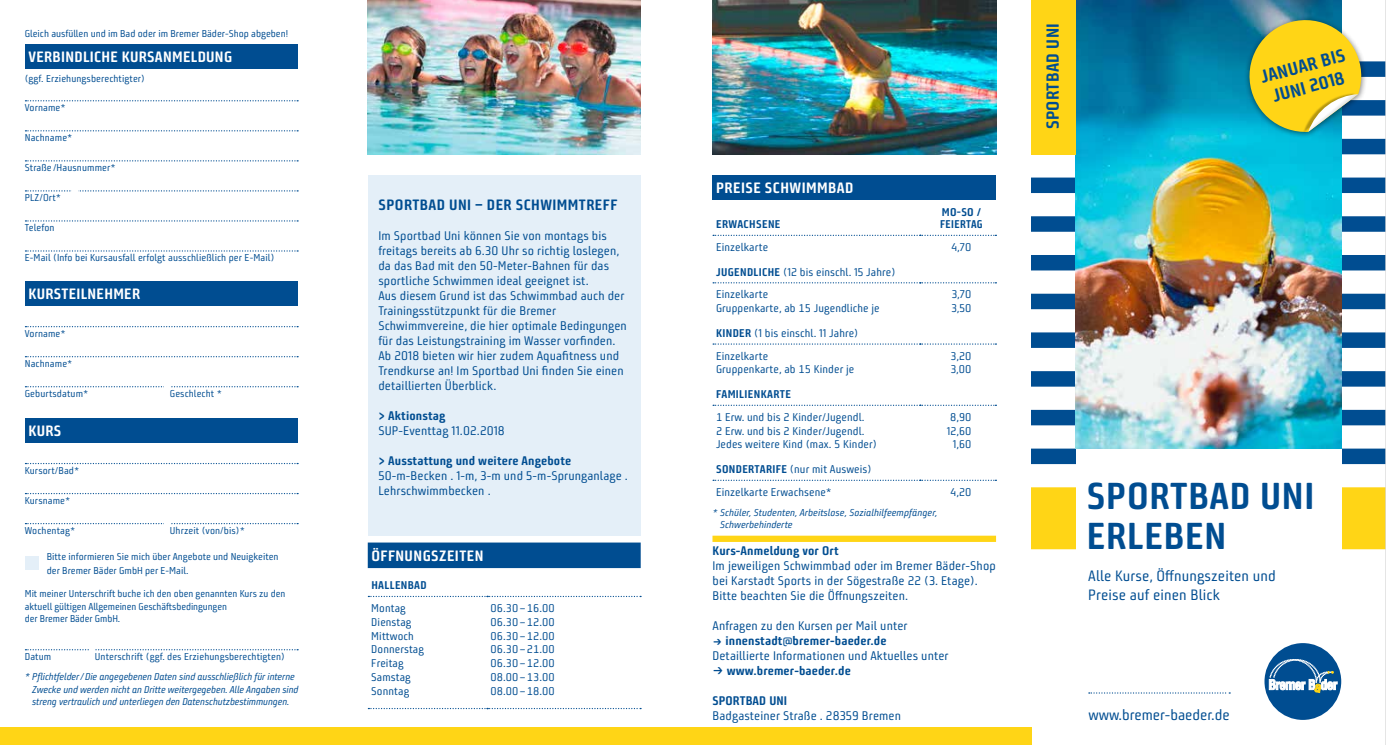
<style>
.page{position:relative;width:1386px;height:745px;background:#fff}
.page>*{position:absolute;margin:0;border:0;box-sizing:border-box;transform-origin:0 0}
.t1{font:700 37.5px/40px "Bunuelo Clean Pro";letter-spacing:.02em;color:#004d91}
.t2{font:700 18px/21.6px "Bunuelo Clean Pro";color:#004d91;text-align:center}
.t3{font:700 17.5px "Bunuelo Clean Pro";letter-spacing:.02em;color:#004d91}
.t4{font:700 15px "Bunuelo Clean Pro";letter-spacing:.02em;color:#fff}
.t5{font:15px/18.8px "Bunuelo Clean Pro";letter-spacing:.01em;color:#004d91}
.t6{font:700 15px "Bunuelo Clean Pro";letter-spacing:.03em;color:#004d91}
.t7{font:12.5px/15px "Bunuelo Clean Pro";letter-spacing:.01em;color:#004d91}
.t8{font:700 12.5px "Bunuelo Clean Pro";letter-spacing:.01em;color:#004d91}
.t9{font:11.25px/13.8px "Bunuelo Clean Pro";letter-spacing:.01em;color:#004d91}
.t10{font:700 11.25px/12.5px "Bunuelo Clean Pro";letter-spacing:.03em;color:#004d91}
.t11{font:10px/12.5px "Bunuelo Clean Pro";color:#004d91}
.t12{font:italic 10px/12.5px "Bunuelo Clean Pro";color:#004d91}
.s1{font-weight:700}
</style>
<div class="page">
<div style="left:368px;top:175px;width:272px;height:360px;background:#e4eff8"></div>
<div style="left:368px;top:542px;width:272px;height:25px;background:#004d91"></div>
<svg style="left:368px;top:595px;width:273px;height:1px"></svg>
<div style="left:712px;top:175px;width:284px;height:25px;background:#004d91"></div>
<svg style="left:713px;top:479px;width:283px;height:1px"></svg>
<svg style="left:713px;top:404px;width:283px;height:1px"></svg>
<svg style="left:713px;top:343px;width:283px;height:1px"></svg>
<svg style="left:713px;top:282px;width:283px;height:1px"></svg>
<svg style="left:713px;top:234px;width:283px;height:2px"></svg>
<div style="left:25px;top:44px;width:273px;height:25px;background:#004d91"></div>
<div style="left:25px;top:281px;width:273px;height:25px;background:#004d91"></div>
<div style="left:25px;top:418px;width:273px;height:25px;background:#004d91"></div>
<svg style="left:25px;top:100px;width:273px;height:1px"></svg>
<svg style="left:25px;top:130px;width:273px;height:1px"></svg>
<svg style="left:25px;top:160px;width:273px;height:1px"></svg>
<svg style="left:25px;top:220px;width:273px;height:1px"></svg>
<svg style="left:25px;top:250px;width:273px;height:1px"></svg>
<svg style="left:25px;top:190px;width:273px;height:1px"></svg>
<svg style="left:25px;top:326px;width:273px;height:1px"></svg>
<svg style="left:25px;top:356px;width:273px;height:1px"></svg>
<svg style="left:25px;top:462px;width:273px;height:2px"></svg>
<svg style="left:25px;top:493px;width:273px;height:1px"></svg>
<svg style="left:25px;top:386px;width:273px;height:1px"></svg>
<svg style="left:25px;top:523px;width:273px;height:1px"></svg>
<div style="left:25px;top:556px;width:14px;height:14px;background:#e4eff8"></div>
<svg style="left:25px;top:649px;width:273px;height:1px"></svg>
<div style="left:712px;top:535px;width:284px;height:6px;background:#ffd516"></div>
<div style="left:1031px;top:487px;width:354px;height:62px;background:#ffd516"></div>
<div style="left:1031px;top:448px;width:354px;height:16px;background:#004d91"></div>
<div style="left:1031px;top:409px;width:354px;height:16px;background:#004d91"></div>
<div style="left:1031px;top:371px;width:354px;height:15px;background:#004d91"></div>
<div style="left:1031px;top:332px;width:354px;height:16px;background:#004d91"></div>
<div style="left:1031px;top:293px;width:354px;height:16px;background:#004d91"></div>
<div style="left:1031px;top:255px;width:354px;height:15px;background:#004d91"></div>
<div style="left:1031px;top:216px;width:354px;height:15px;background:#004d91"></div>
<div style="left:1031px;top:177px;width:354px;height:16px;background:#004d91"></div>
<div style="left:1031px;top:139px;width:354px;height:15px;background:#004d91"></div>
<div style="left:1031px;top:100px;width:354px;height:15px;background:#004d91"></div>
<div style="left:1031px;top:61px;width:354px;height:16px;background:#004d91"></div>
<hr style="left:1031px;top:53px;width:354px;height:1px;background:#004d91">
<div style="left:1075px;top:444px;width:266px;height:127px;background:#fff"></div>
<svg style="left:1088px;top:692px;width:142px;height:1px"></svg>
<img style="left:1075px;top:0;width:266px;height:448px">
<div style="left:1264px;top:642px;width:77px;height:77px;background:#004d91;border-radius:50%"></div>
<svg style="left:1269px;top:659px;width:68px;height:33px"></svg>
<img style="left:1129px;top:290px;width:96px;height:70px">
<img style="left:1131px;top:312px;width:83px;height:55px">
<div style="left:1243px;top:15px;width:124px;height:124px;background:#000;opacity:.5"></div>
<div style="left:1303px;top:92px;width:53px;height:41px;background:#000;opacity:.3"></div>
<svg style="left:1242px;top:13px;width:126px;height:119px;background:#bdc259"></svg>
<div style="left:1031px;top:0;width:44px;height:154px;background:#ffd516"></div>
<div style="left:0;top:726px;width:1031px;height:18px;background:#ffd516"></div>
<img style="left:712px;top:0;width:284px;height:155px">
<img style="left:368px;top:0;width:272px;height:155px">
<hr style="left:1385px;top:0;width:1px;height:744px;background:#dadada">
<p class="t11" style="left:25px;top:27px;width:265px">Gleich ausfüllen und im Bad oder im Bremer Bäder-Shop abgeben!</p>
<p class="t11" style="left:25px;top:72px;width:122px">(ggf. Erziehungsberechtigter)</p>
<p class="t4" style="left:28px;top:48px;width:205px">VERBINDLICHE KURSANMELDUNG</p>
<p class="t11" style="left:25px;top:101px;width:43px">Vorname*</p>
<p class="t11" style="left:25px;top:131px;width:49px">Nachname*</p>
<p class="t11" style="left:25px;top:161px;width:92px">Straße /Hausnummer*</p>
<p class="t11" style="left:25px;top:191px;width:38px">PLZ/Ort*</p>
<p class="t11" style="left:25px;top:221px;width:31px">Telefon</p>
<p class="t11" style="left:25px;top:251px;width:251px">E-Mail (Info bei Kursausfall erfolgt ausschließlich per E-Mail)</p>
<p class="t4" style="left:28px;top:285px;width:113px">KURSTEILNEHMER</p>
<p class="t11" style="left:25px;top:327px;width:43px">Vorname*</p>
<p class="t11" style="left:25px;top:357px;width:49px">Nachname*</p>
<p class="t11" style="left:25px;top:387px;width:65px">Geburtsdatum*</p>
<p class="t11" style="left:170px;top:387px;width:54px">Geschlecht *</p>
<p class="t4" style="left:28px;top:421px;width:34px">KURS</p>
<p class="t11" style="left:25px;top:464px;width:56px">Kursort/Bad*</p>
<p class="t11" style="left:25px;top:494px;width:47px">Kursname*</p>
<p class="t11" style="left:25px;top:524px;width:52px">Wochentag*</p>
<p class="t11" style="left:170px;top:524px;width:77px">Uhrzeit (von/bis)*</p>
<p class="t11" style="left:47px;top:549px;width:233px;line-height:13.8px">Bitte informieren Sie mich über Angebote und Neuigkeiten der Bremer Bäder GmbH per E-Mail.</p>
<p class="t11" style="left:25px;top:587px;width:262px">Mit meiner Unterschrift buche ich den oben genannten Kurs zu den aktuell gültigen Allgemeinen Geschäftsbedingungen<br>der Bremer Bäder GmbH.</p>
<p class="t11" style="left:25px;top:650px;width:28px">Datum</p>
<p class="t11" style="left:95px;top:650px;width:191px">Unterschrift (ggf. des Erziehungsberechtigten)</p>
<p class="t12" style="left:32px;top:670px;width:268px;text-indent:-7px">* Pflichtfelder/Die angegebenen Daten sind ausschließlich für interne<br>Zwecke und werden nicht an Dritte weitergegeben. Alle Angaben sind streng vertraulich und unterliegen den Datenschutzbestimmungen.</p>
<p class="t6" style="left:378px;top:195px;width:240px">SPORTBAD UNI – DER SCHWIMMTREFF</p>
<p class="t7" style="left:378px;top:228px;width:250px">Im Sportbad Uni können Sie von montags bis freitags bereits ab 6.30 Uhr so richtig loslegen, da das Bad mit den 50-Meter-Bahnen für das sportliche Schwimmen ideal geeignet ist.<br>Aus diesem Grund ist das Schwimmbad auch der Trainingsstützpunkt für die Bremer Schwimmvereine, die hier optimale Bedingungen für das Leistungstraining im Wasser vorfinden.<br>Ab 2018 bieten wir hier zudem Aquafitness und Trendkurse an! Im Sportbad Uni finden Sie einen detaillierten Überblick.</p>
<p class="t8" style="left:378px;top:407px;width:68px">&gt; Aktionstag</p>
<p class="t7" style="left:378px;top:423px;width:128px">SUP-Eventtag 11.02.2018</p>
<p class="t8" style="left:378px;top:452px;width:194px">&gt; Ausstattung und weitere Angebote</p>
<p class="t7" style="left:378px;top:468px;width:251px">50-m-Becken . 1-m, 3-m und 5-m-Sprunganlage .<br>Lehrschwimmbecken .</p>
<p class="t4" style="left:371px;top:546px;width:113px">ÖFFNUNGSZEITEN</p>
<p class="t10" style="left:371px;top:579px;width:57px">HALLENBAD</p>
<p class="t9" style="left:371px;top:601px;width:54px">Montag<br>Dienstag<br>Mittwoch<br>Donnerstag<br>Freitag<br>Samstag<br>Sonntag</p>
<p class="t9" style="left:490px;top:601px;width:65px;text-align:justify">06.30–16.00<br>06.30–12.00<br>06.30–12.00<br>06.30–21.00<br>06.30–12.00<br>08.00–13.00<br>08.00–18.00</p>
<p class="t4" style="left:716px;top:179px;width:139px">PREISE SCHWIMMBAD</p>
<p class="t10" style="left:716px;top:218px;width:66px">ERWACHSENE</p>
<p class="t10" style="left:940px;top:205px;width:44px">MO-SO /<br>FEIERTAG</p>
<p class="t9" style="left:716px;top:240px;width:54px">Einzelkarte</p>
<p class="t9" style="left:951px;top:240px;width:21px">4,70</p>
<p class="t9" style="left:716px;top:260px;width:181px;line-height:22.6px"><span class="s1">JUGENDLICHE</span> (12 bis einschl. 15 Jahre)<br>Einzelkarte</p>
<p class="t9" style="left:716px;top:301px;width:165px">Gruppenkarte, ab 15 Jugendliche je</p>
<p class="t9" style="left:951px;top:287px;width:21px">3,70<br>3,50</p>
<p class="t9" style="left:716px;top:321px;width:144px;line-height:22.6px"><span class="s1">KINDER</span> (1 bis einschl. 11 Jahre)<br>Einzelkarte</p>
<p class="t9" style="left:716px;top:362px;width:140px">Gruppenkarte, ab 15 Kinder je</p>
<p class="t9" style="left:950px;top:348px;width:22px">3,20<br>3,00</p>
<p class="t10" style="left:716px;top:388px;width:76px">FAMILIENKARTE</p>
<p class="t9" style="left:716px;top:410px;width:162px">1 Erw. und bis 2 Kinder/Jugendl.<br>2 Erw. und bis 2 Kinder/Jugendl.<br>Jedes weitere Kind (max. 5 Kinder)</p>
<p class="t9" style="left:946px;top:410px;width:26px;text-align:center">8,90<br>12,60<br>1,60</p>
<p class="t9" style="left:716px;top:458px;width:157px;line-height:22.6px"><span class="s1">SONDERTARIFE</span> (nur mit Ausweis)<br>Einzelkarte Erwachsene*</p>
<p class="t9" style="left:950px;top:485px;width:22px">4,20</p>
<p class="t12" style="left:720px;top:506px;width:219px;text-indent:-8px">* Schüler, Studenten, Arbeitslose, Sozialhilfeempfänger,<br>Schwerbehinderte</p>
<p class="t8" style="left:712px;top:542px;width:128px">Kurs-Anmeldung vor Ort</p>
<p class="t7" style="left:712px;top:558px;width:285px">Im jeweiligen Schwimmbad oder im Bremer Bäder-Shop bei Karstadt Sports in der Sögestraße 22 (3. Etage).<br>Bitte beachten Sie die Öffnungszeiten.</p>
<p class="t7" style="left:712px;top:618px;width:197px">Anfragen zu den Kursen per Mail unter</p>
<p class="t8" style="left:712px;top:632px;width:176px">→ innenstadt@bremer-baeder.de</p>
<p class="t7" style="left:712px;top:648px;width:238px">Detaillierte Informationen und Aktuelles unter</p>
<p class="t8" style="left:726px;top:662px;width:125px">www.bremer-baeder.de</p>
<p class="t8" style="left:712px;top:692px;width:76px">SPORTBAD UNI</p>
<p class="t7" style="left:712px;top:708px;width:190px">Badgasteiner Straße . 28359 Bremen</p>
<h3 class="t3" style="left:1042px;top:129px;width:108px;rotate:-90deg">SPORTBAD UNI</h3>
<h2 class="t2" style="left:1258px;top:67px;width:88px;rotate:-15deg">JANUAR BIS<br>JUNI 2018</h2>
<h1 class="t1" style="left:1086px;top:476px;width:229px">SPORTBAD UNI<br>ERLEBEN</h1>
<p class="t5" style="left:1088px;top:566px;width:189px">Alle Kurse, Öffnungszeiten und<br>Preise auf einen Blick</p>
<p class="t5" style="left:1088px;top:705px;width:143px">www.bremer-baeder.de</p>
</div>
